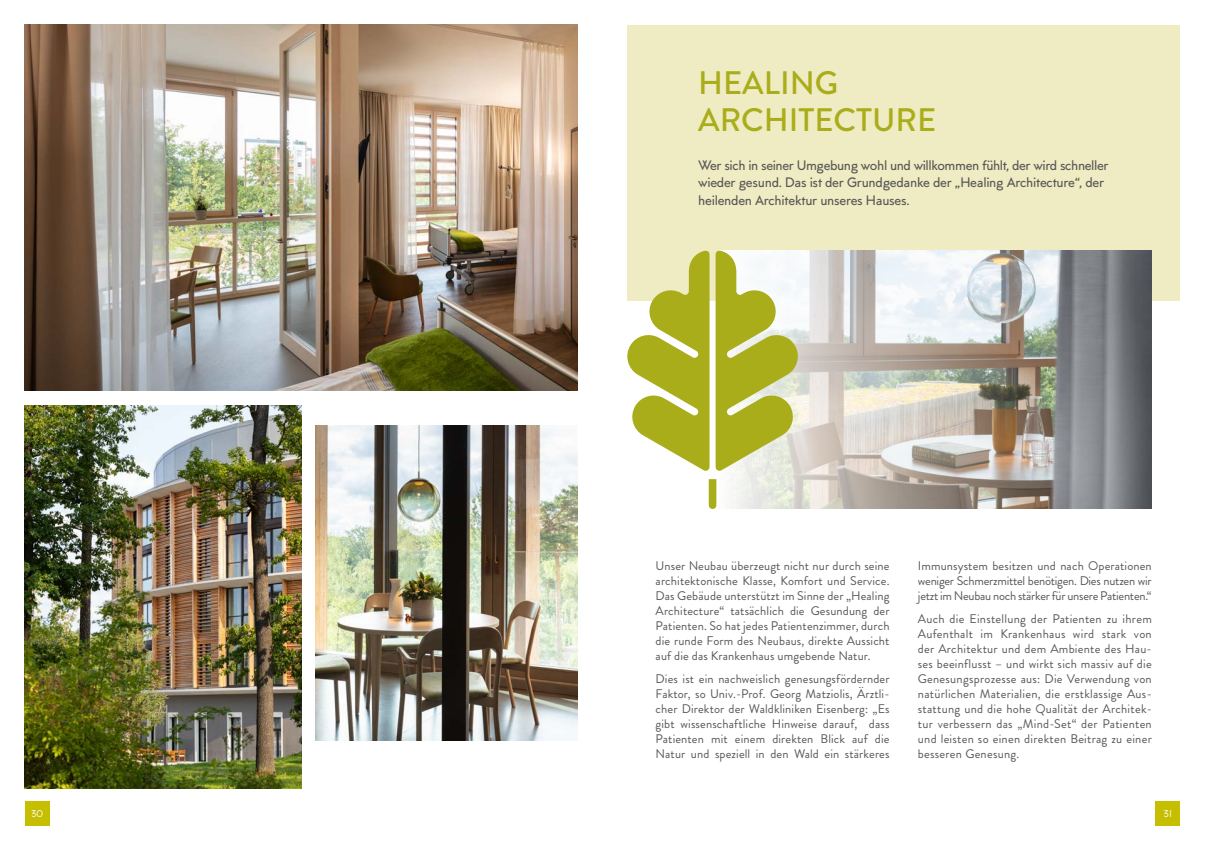
<style>
.page{position:relative;width:1205px;height:851px;background:#fff}
.page>*{position:absolute;margin:0;border:0;box-sizing:border-box;transform-origin:0 0}
.t1{font:500 32.5px/37.5px "Brandon Grotesque";color:#a9ad19}
.t2{font:500 13.75px/17.5px "MTT Milano";letter-spacing:-.02em;color:#575756}
.t3{font:12.5px/15px "Brandon Grotesque";letter-spacing:.01em;color:#575756;text-align:justify}
.t4{font:10px "MTT Milano";color:#fff}
</style>
<div class="page">
<div style="left:1155px;top:800px;width:25px;height:25px;background:#c5be01"></div>
<div style="left:25px;top:800px;width:25px;height:25px;background:#c5be01"></div>
<div style="left:627px;top:25px;width:553px;height:275px;background:#efebc3"></div>
<img style="left:25px;top:25px;width:553px;height:365px">
<img style="left:801px;top:251px;width:351px;height:258px">
<svg style="left:627px;top:251px;width:174px;height:258px"></svg>
<img style="left:315px;top:425px;width:263px;height:315px">
<img style="left:25px;top:405px;width:276px;height:383px">
<h1 class="t1" style="left:698px;top:64px;width:240px">HEALING<br>ARCHITECTURE</h1>
<p class="t2" style="left:698px;top:157px;width:412px">Wer sich in seiner Umgebung wohl und willkommen fühlt, der wird schneller wieder gesund. Das ist der Grundgedanke der „Healing Architecture“, der heilenden Architektur unseres Hauses.</p>
<p class="t3" style="left:656px;top:558px;width:235px">Unser Neubau überzeugt nicht nur durch seine architektonische Klasse, Komfort und Service.<br>Das Gebäude unterstützt im Sinne der „Healing Architecture“ tatsächlich die Gesundung der Patienten. So hat jedes Patientenzimmer, durch die runde Form des Neubaus, direkte Aussicht auf die das Krankenhaus umgebende Natur.</p>
<p class="t3" style="left:656px;top:671px;width:235px">Dies ist ein nachweislich genesungsfördernder Faktor, so Univ.-Prof. Georg Matziolis, Ärztli&shy;cher Direktor der Waldkliniken Eisenberg: „Es gibt wissenschaftliche Hinweise darauf, dass Patienten mit einem direkten Blick auf die Natur und speziell in den Wald ein stärkeres</p>
<p class="t3" style="left:918px;top:558px;width:235px">Immunsystem besitzen und nach Operationen weniger Schmerzmittel benötigen. Dies nutzen wir jetzt im Neubau noch stärker für unsere Patienten.“</p>
<p class="t3" style="left:918px;top:611px;width:235px">Auch die Einstellung der Patienten zu ihrem Aufenthalt im Krankenhaus wird stark von der Architektur und dem Ambiente des Hau&shy;ses beeinflusst – und wirkt sich massiv auf die Genesungsprozesse aus: Die Verwendung von natürlichen Materialien, die erstklassige Aus&shy;stattung und die hohe Qualität der Architek&shy;tur verbessern das „Mind-Set“ der Patienten und leisten so einen direkten Beitrag zu einer besseren Genesung.</p>
<p class="t4" style="left:31px;top:807px;width:14px">30</p>
<p class="t4" style="left:1163px;top:807px;width:10px">31</p>
</div>
